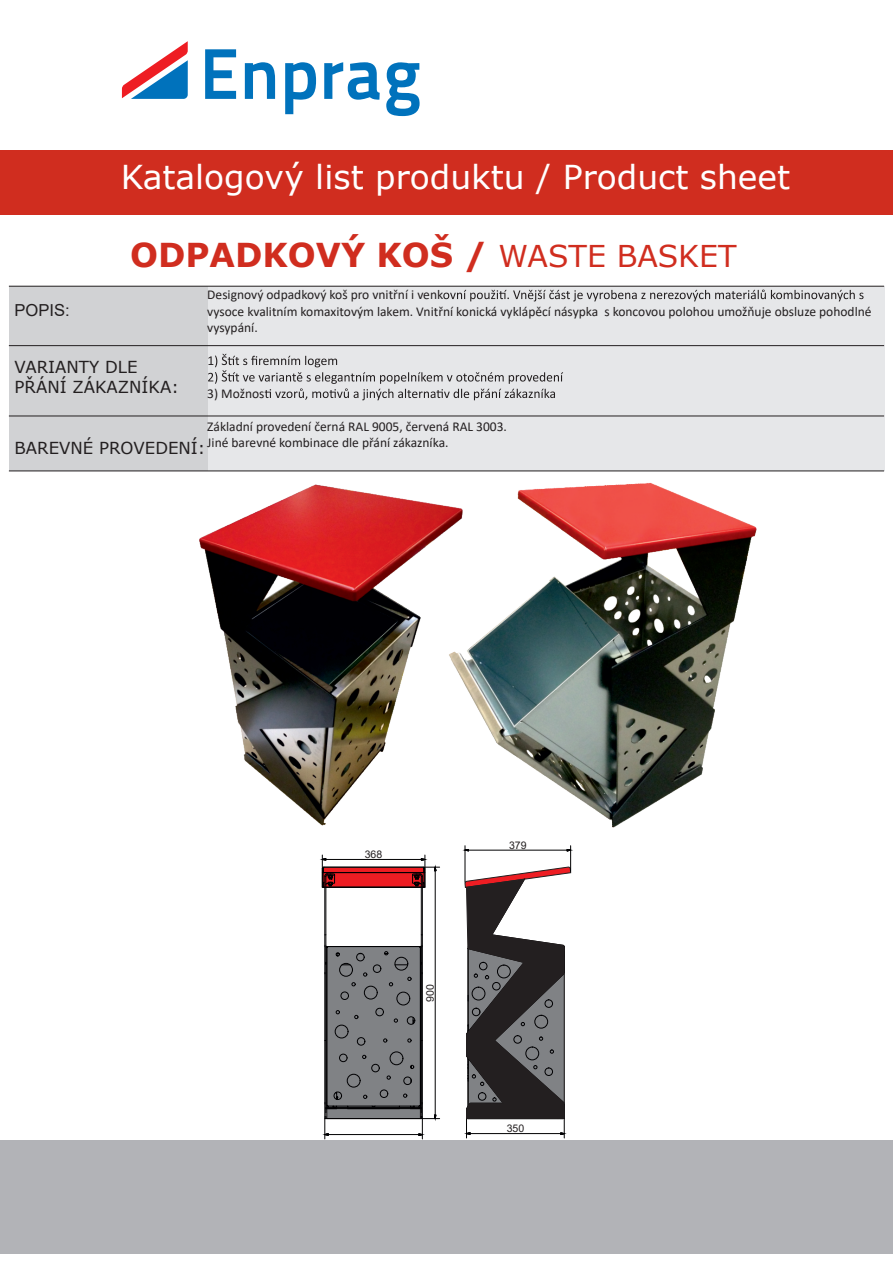
<style>
.page{position:relative;width:893px;height:1263px;background:#fff}
.page>*{position:absolute;margin:0;border:0;box-sizing:border-box;transform-origin:0 0}
.t1{font:33px "Verdana";color:#fff}
.t2{font:700 33px "Verdana";color:#d02d1f}
.t3{font:16.5px/20.1px "Verdana";color:#231f20}
.t4{font:16.5px "Arial";color:#231f20}
.t5{font:13.5px/16.5px "Calibri";color:#231f20}
.t6{font:10.5px "Arial";color:#231f20}
.s1{font-weight:400;font-size:30px}
</style>
<div class="page">
<div style="left:0;top:1140px;width:893px;height:113px;background:#b2b3b7"></div>
<div style="left:0;top:150px;width:893px;height:65px;background:#d02d1f"></div>
<img style="left:199px;top:484px;width:221px;height:342px">
<img style="left:420px;top:483px;width:337px;height:345px">
<svg style="left:320px;top:855px;width:120px;height:284px"></svg>
<svg style="left:463px;top:846px;width:110px;height:292px"></svg>
<div style="left:139px;top:286px;width:745px;height:185px;background:#e6e7e9"></div>
<div style="left:9px;top:286px;width:198px;height:185px;background:#d1d2d4"></div>
<svg style="left:443px;top:290px;width:420px;height:11px"></svg>
<svg style="left:208px;top:354px;width:355px;height:46px"></svg>
<hr style="left:9px;top:345px;width:875px;height:1px;background:#231f20">
<hr style="left:9px;top:416px;width:875px;height:1px;background:#231f20">
<hr style="left:9px;top:470px;width:875px;height:1px;background:#231f20">
<hr style="left:9px;top:286px;width:875px;height:1px;background:#231f20">
<svg style="left:205px;top:49px;width:31px;height:50px"></svg>
<svg style="left:245px;top:62px;width:30px;height:37px"></svg>
<svg style="left:285px;top:62px;width:31px;height:52px"></svg>
<svg style="left:324px;top:62px;width:56px;height:38px"></svg>
<svg style="left:386px;top:62px;width:34px;height:54px"></svg>
<svg style="left:122px;top:41px;width:66px;height:58px"></svg>
<h1 class="t1" style="left:121px;top:155px;width:671px">Katalogový list produktu / Product sheet</h1>
<p class="t4" style="left:15px;top:299px;width:57px">POPIS:</p>
<h1 class="t2" style="left:130px;top:232px;width:608px">ODPADKOVÝ KOŠ / <span class="s1">WASTE BASKET</span></h1>
<p class="t5" style="left:207px;top:286px;width:666px">Designový odpadkový koš pro vnitřní i venk<br>vysoce kvalitním komaxitovým lakem. Vnitřní konická vyklápěcí násypka s koncovou polohou umožňuje obsluze pohodlné vysypání.</p>
<p class="t3" style="left:15px;top:357px;width:166px">VARIANTY DLE<br>PŘÁNÍ ZÁKAZNÍKA:</p>
<p class="t5" style="left:207px;top:385px;width:59px">3) Možnos</p>
<p class="t5" style="left:207px;top:418px;width:301px">Základní provedení černá RAL 9005, červená RAL 3003.<br>Jiné barevné kombinace dle přání zákazníka.</p>
<p class="t3" style="left:15px;top:437px;width:192px">BAREVNÉ PROVEDENÍ:</p>
<p class="t6" style="left:365px;top:847px;width:19px">368</p>
<p class="t6" style="left:423px;top:1002px;width:19px;rotate:-90deg">900</p>
<p class="t6" style="left:509px;top:838px;width:19px">379</p>
<p class="t6" style="left:507px;top:1121px;width:19px">350</p>
</div>
